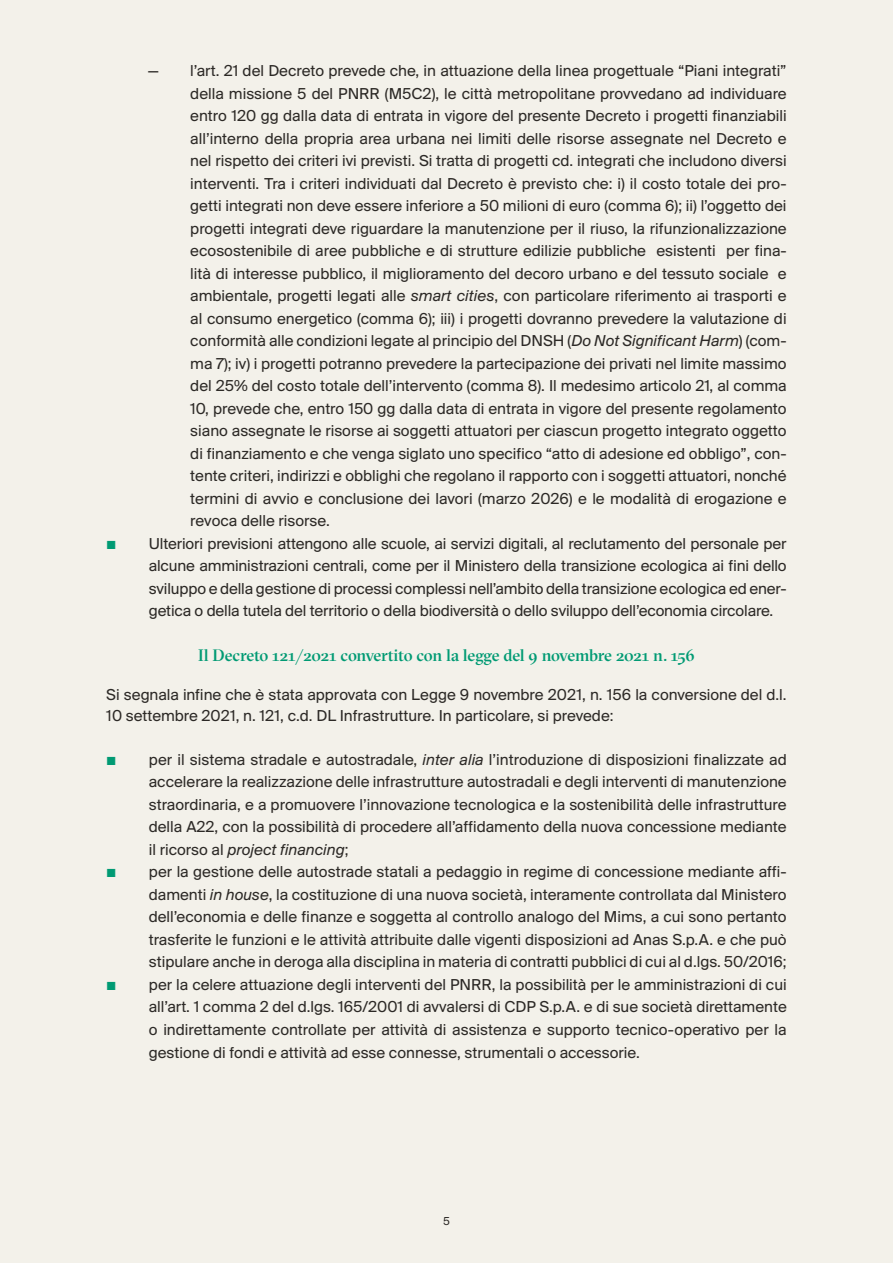
<style>
.page{position:relative;width:893px;height:1263px;background:#f3f1ea}
.page>*{position:absolute;margin:0;border:0;box-sizing:border-box;transform-origin:0 0}
.t1{font:16.5px/22.5px "Suisse BP Intl";color:#2c2926;text-align:justify}
.t2{font:500 16.5px "GT Sectra Fine";letter-spacing:-.015em;color:#009a73}
.t3{font:12px "Suisse BP Intl";color:#2c2926}
.s1{font-style:italic}
.s2{color:#009a73}
</style>
<div class="page">
<p class="t1" style="left:190px;top:59px;width:598px;text-indent:-43px">— l’art. 21 del Decreto prevede che, in attuazione della linea progettuale “Piani integrati” della missione 5 del PNRR (M5C2), le città metropolitane provvedano ad individuare entro 120 gg dalla data di entrata in vigore del presente Decreto i progetti finanziabili all’interno della propria area urbana nei limiti delle risorse assegnate nel Decreto e nel rispetto dei criteri ivi previsti. Si tratta di progetti cd. integrati che includono diversi interventi. Tra i criteri individuati dal Decreto è previsto che: i) il costo totale dei pro&shy;getti integrati non deve essere inferiore a 50 milioni di euro (comma 6); ii) l’oggetto dei progetti integrati deve riguardare la manutenzione per il riuso, la rifunzionalizzazione ecosostenibile di aree pubbliche e di strutture edilizie pubbliche esistenti per fina&shy;lità di interesse pubblico, il miglioramento del decoro urbano e del tessuto sociale e ambientale, progetti legati alle <span class="s1">smart cities</span>, con particolare riferimento ai trasporti e al consumo energetico (comma 6); iii) i progetti dovranno prevedere la valutazione di conformità alle condizioni legate al principio del DNSH (<span class="s1">Do Not Significant Harm</span>) (com&shy;ma 7); iv) i progetti potranno prevedere la partecipazione dei privati nel limite massimo del 25% del costo totale dell’intervento (comma 8). Il medesimo articolo 21, al comma 10, prevede che, entro 150 gg dalla data di entrata in vigore del presente regolamento siano assegnate le risorse ai soggetti attuatori per ciascun progetto integrato oggetto di finanziamento e che venga siglato uno specifico “atto di adesione ed obbligo”, con&shy;tente criteri, indirizzi e obblighi che regolano il rapporto con i soggetti attuatori, nonché termini di avvio e conclusione dei lavori (marzo 2026) e le modalità di erogazione e revoca delle risorse.</p>
<p class="t1" style="left:149px;top:532px;width:639px;text-indent:-43px"><span class="s2">■</span> Ulteriori previsioni attengono alle scuole, ai servizi digitali, al reclutamento del personale per alcune amministrazioni centrali, come per il Ministero della transizione ecologica ai fini dello sviluppo e della gestione di processi complessi nell’ambito della transizione ecologica ed ener&shy;getica o della tutela del territorio o della biodiversità o dello sviluppo dell’economia circolare.</p>
<p class="t2" style="left:198px;top:645px;width:498px">Il Decreto 121/2021 convertito con la legge del 9 novembre 2021 n. 156</p>
<p class="t1" style="left:106px;top:684px;width:682px;line-height:21px">Si segnala infine che è stata approvata con Legge 9 novembre 2021, n. 156 la conversione del d.l.<br>10 settembre 2021, n. 121, c.d. DL Infrastrutture. In particolare, si prevede:</p>
<p class="t1" style="left:149px;top:748px;width:639px;text-indent:-43px"><span class="s2">■</span> per il sistema stradale e autostradale, <span class="s1">inter alia</span> l’introduzione di disposizioni finalizzate ad accelerare la realizzazione delle infrastrutture autostradali e degli interventi di manutenzione straordinaria, e a promuovere l’innovazione tecnologica e la sostenibilità delle infrastrutture della A22, con la possibilità di procedere all’affidamento della nuova concessione mediante il ricorso al <span class="s1">project financing</span>;</p>
<p class="t1" style="left:149px;top:860px;width:639px;text-indent:-43px"><span class="s2">■</span> per la gestione delle autostrade statali a pedaggio in regime di concessione mediante affi&shy;damenti <span class="s1">in house</span>, la costituzione di una nuova società, interamente controllata dal Ministero dell’economia e delle finanze e soggetta al controllo analogo del Mims, a cui sono pertanto trasferite le funzioni e le attività attribuite dalle vigenti disposizioni ad Anas S.p.A. e che può stipulare anche in deroga alla disciplina in materia di contratti pubblici di cui al d.lgs. 50/2016;</p>
<p class="t1" style="left:149px;top:973px;width:639px;text-indent:-43px"><span class="s2">■</span> per la celere attuazione degli interventi del PNRR, la possibilità per le amministrazioni di cui all’art. 1 comma 2 del d.lgs. 165/2001 di avvalersi di CDP S.p.A. e di sue società direttamente o indirettamente controllate per attività di assistenza e supporto tecnico-operativo per la gestione di fondi e attività ad esse connesse, strumentali o accessorie.</p>
<p class="t3" style="left:443px;top:1214px;width:8px">5</p>
</div>
